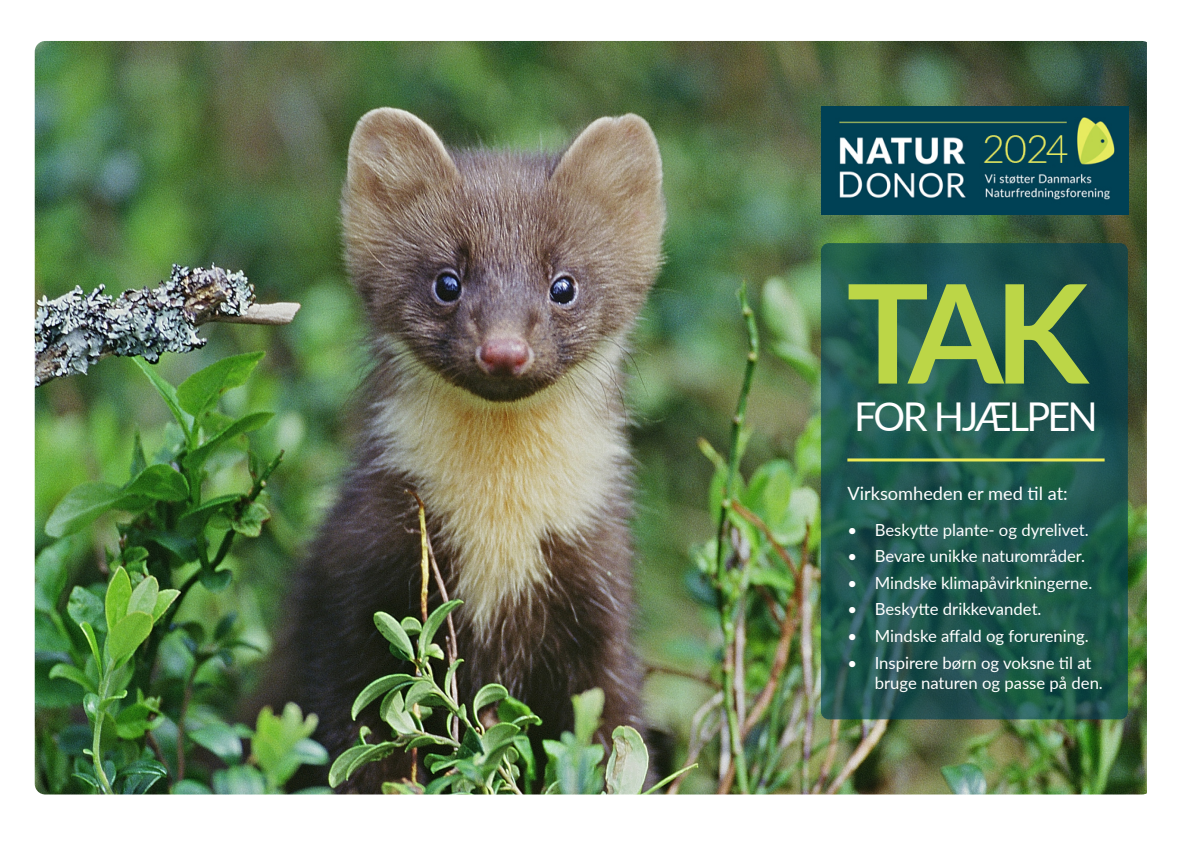
<style>
.page{position:relative;width:1191px;height:842px;background:#fff}
.page>*{position:absolute;margin:0;border:0;box-sizing:border-box;transform-origin:0 0}
.t1{font:700 137.3px "Lato";color:#bcd647}
.t2{font:39.7px "Lato";letter-spacing:-.075em;color:#fff}
.t3{font:18.2px "Lato";color:#fff}
.t4{font:16.7px/20px "Lato";color:#fff}
</style>
<div class="page">
<img style="left:35px;top:41px;width:1112px;height:753px">
<svg style="left:821px;top:243px;width:306px;height:476px;background:#1f564f"></svg>
<hr style="left:847px;top:458px;width:257px;height:3px;background:#eae956">
<img style="left:822px;top:107px;width:306px;height:108px">
<p class="t1" style="left:846px;top:232px;width:243px">TAK</p>
<p class="t2" style="left:854px;top:388px;width:245px">FOR HJÆLPEN</p>
<p class="t3" style="left:847px;top:480px;width:222px">Virksomheden er med til at:</p>
<p class="t4" style="left:847px;top:519px;width:243px">• Beskytte plante- og dyrelivet.</p>
<p class="t4" style="left:847px;top:546px;width:239px">• Bevare unikke naturområder.</p>
<p class="t4" style="left:847px;top:572px;width:246px">• Mindske klimapåvirkningerne.</p>
<p class="t4" style="left:847px;top:599px;width:196px">• Beskytte drikkevandet.</p>
<p class="t4" style="left:847px;top:625px;width:243px">• Mindske affald og forurening.</p>
<p class="t4" style="left:874px;top:652px;width:230px;text-indent:-27px">• Inspirere børn og voksne til at bruge naturen og passe på den.</p>
</div>
